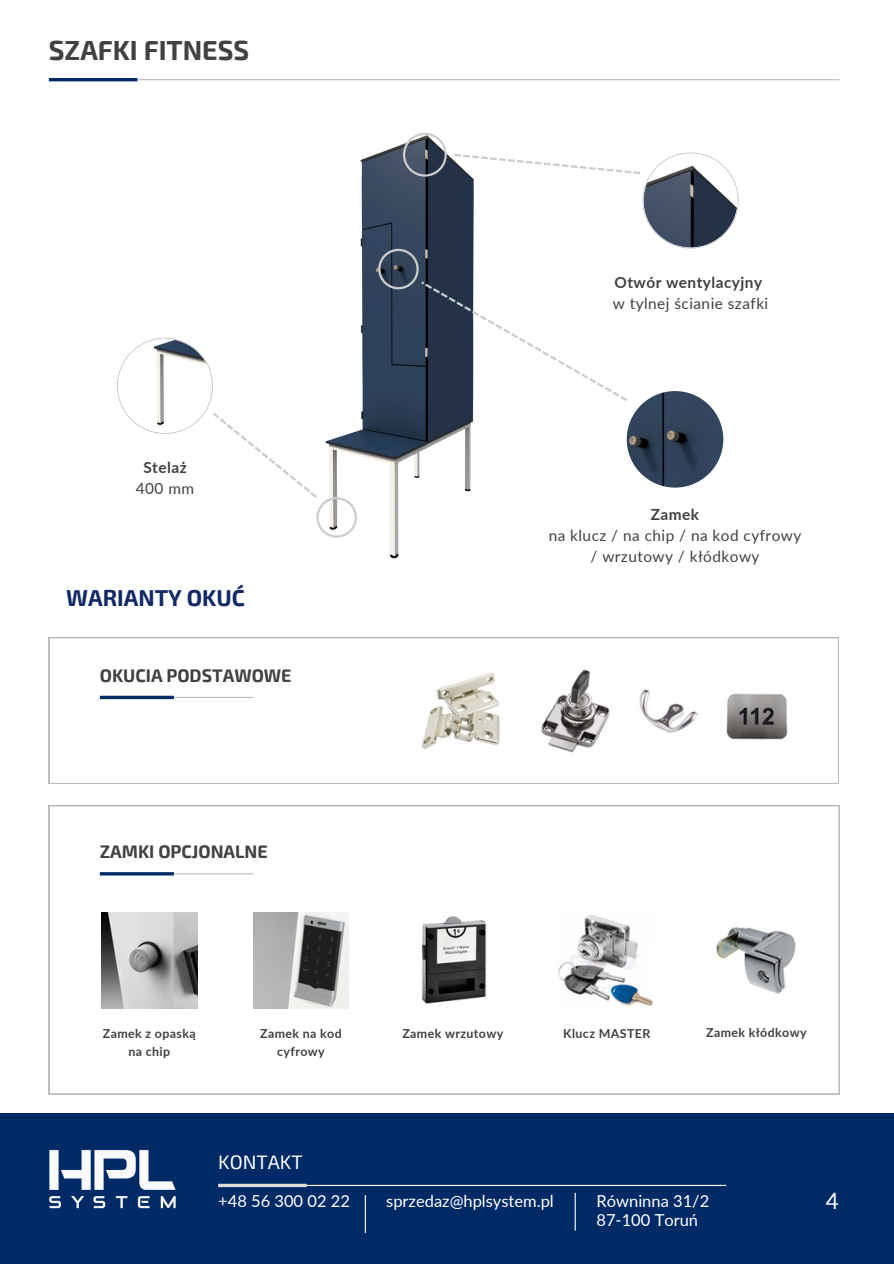
<style>
.page{position:relative;width:894px;height:1264px;background:#fff}
.page>*{position:absolute;margin:0;border:0;box-sizing:border-box;transform-origin:0 0}
.t1{font:700 27px "Exo 2";color:#414042}
.t2{font:700 22.5px "Exo 2";color:#122966}
.t3{font:22.5px "Lato";color:#fff}
.t4{font:19.5px "Exo 2";color:#fff}
.t5{font:700 17.85px "Exo 2";color:#414042}
.t6{font:16.5px/19.2px "Lato";color:#fff}
.t7{font:15.45px/21.3px "Lato";letter-spacing:.03em;color:#414042;text-align:center}
.t8{font:700 15.45px "Lato";letter-spacing:.03em;color:#414042}
.t9{font:700 12.45px/17.5px "Lato";letter-spacing:.03em;color:#414042;text-align:center}
</style>
<div class="page">
<hr style="left:51px;top:79px;width:788px;height:1px;background:#414042">
<hr style="left:49px;top:78px;width:88px;height:3px;background:#002a66">
<img style="left:333px;top:153px;width:141px;height:406px">
<img style="left:626px;top:391px;width:97px;height:96px;border-radius:50%">
<svg style="left:117px;top:337px;width:240px;height:200px"></svg>
<svg style="left:378px;top:133px;width:360px;height:268px"></svg>
<div style="left:0;top:1113px;width:893px;height:150px;background:#002a66"></div>
<hr style="left:220px;top:1184px;width:506px;height:1px;background:#fff">
<svg style="left:218px;top:1183px;width:88px;height:4px"></svg>
<hr style="left:364px;top:1194px;width:2px;height:38px;background:#fff">
<hr style="left:574px;top:1192px;width:1px;height:38px;background:#fff">
<img style="left:49px;top:1149px;width:127px;height:60px">
<svg style="left:49px;top:637px;width:789px;height:146px"></svg>
<hr style="left:101px;top:697px;width:152px;height:1px;background:#414042">
<svg style="left:100px;top:695px;width:74px;height:4px"></svg>
<svg style="left:49px;top:805px;width:790px;height:289px"></svg>
<hr style="left:101px;top:873px;width:152px;height:1px;background:#414042">
<hr style="left:100px;top:872px;width:74px;height:3px;background:#002a66">
<img style="left:422px;top:664px;width:369px;height:93px">
<img style="left:101px;top:912px;width:96px;height:96px">
<img style="left:253px;top:912px;width:96px;height:96px">
<img style="left:405px;top:912px;width:95px;height:96px">
<img style="left:556px;top:912px;width:96px;height:96px">
<img style="left:708px;top:912px;width:96px;height:96px">
<h6 class="t1" style="left:49px;top:33px;width:202px">SZAFKI FITNESS</h6>
<p class="t8" style="left:143px;top:458px;width:45px">Stelaż</p>
<p class="t7" style="left:136px;top:478px;width:60px">400 mm</p>
<p class="t2" style="left:66px;top:583px;width:180px">WARIANTY OKUĆ</p>
<h5 class="t5" style="left:100px;top:663px;width:193px">OKUCIA PODSTAWOWE</h5>
<h3 class="t5" style="left:100px;top:840px;width:169px">ZAMKI OPCJONALNE</h3>
<h6 class="t8" style="left:614px;top:272px;width:149px">Otwór wentylacyjny</h6>
<p class="t7" style="left:612px;top:292px;width:157px">w tylnej ścianie szafki</p>
<p class="t8" style="left:650px;top:504px;width:50px">Zamek</p>
<p class="t7" style="left:548px;top:524px;width:254px">na klucz / na chip / na kod cyfrowy / wrzutowy / kłódkowy</p>
<p class="t9" style="left:103px;top:1024px;width:94px">Zamek z opaską na chip</p>
<p class="t9" style="left:260px;top:1024px;width:83px">Zamek na kod cyfrowy</p>
<h3 class="t9" style="left:402px;top:1024px;width:102px">Zamek wrzutowy</h3>
<p class="t9" style="left:563px;top:1024px;width:89px">Klucz MASTER</p>
<p class="t9" style="left:706px;top:1022px;width:102px">Zamek kłódkowy</p>
<p class="t4" style="left:218px;top:1149px;width:86px">KONTAKT</p>
<h1 class="t6" style="left:218px;top:1190px;width:133px">+48 56 300 02 22</h1>
<h6 class="t6" style="left:386px;top:1190px;width:169px">sprzedaz@hplsystem.pl</h6>
<h2 class="t6" style="left:596px;top:1191px;width:114px">Równinna 31/2<br>87-100 Toruń</h2>
<p class="t3" style="left:825px;top:1186px;width:15px">4</p>
</div>
